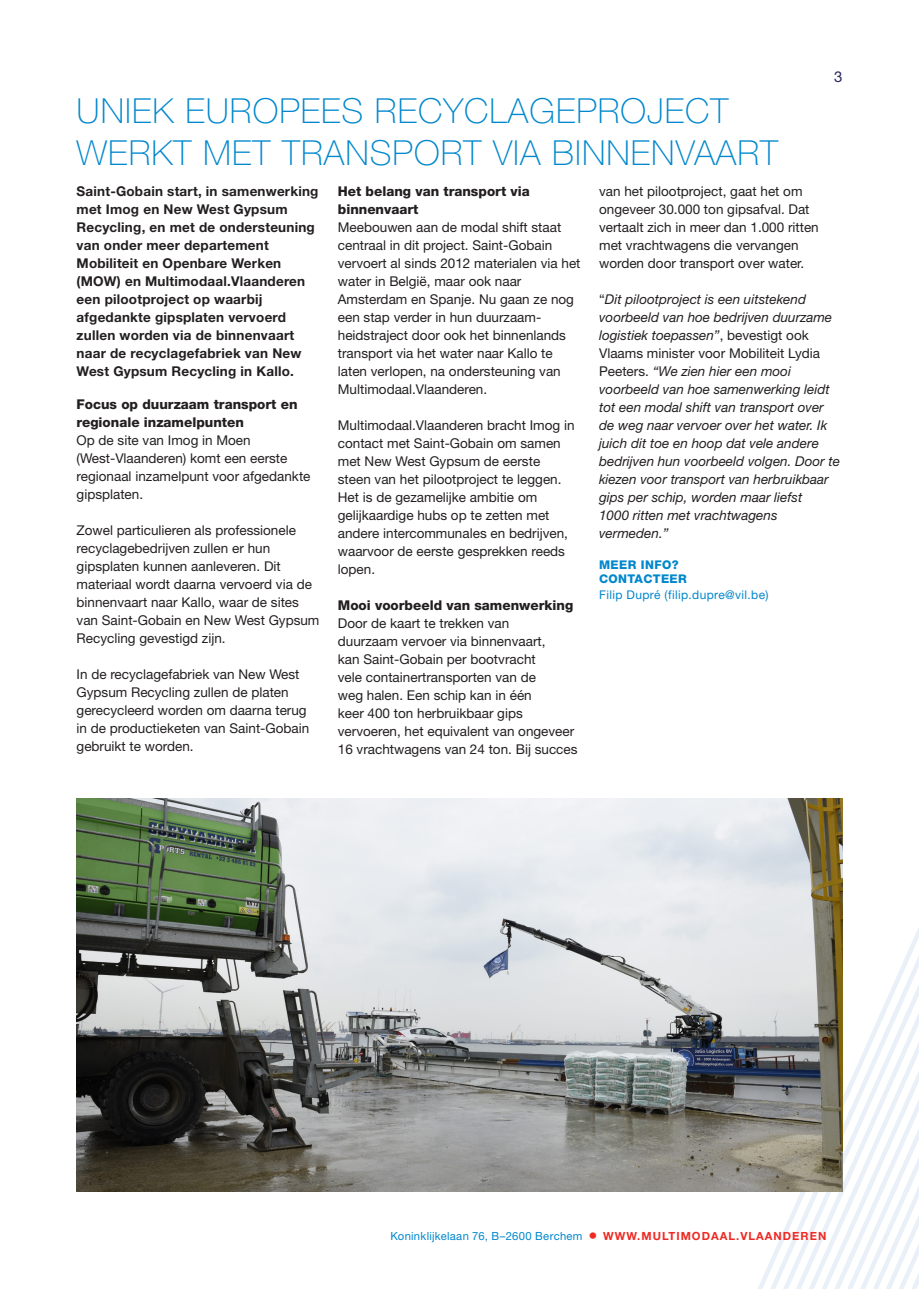
<style>
.page{position:relative;width:919px;height:1289px;background:#fff}
.page>*{position:absolute;margin:0;border:0;box-sizing:border-box;transform-origin:0 0}
.T1{font:100 34.5px/41.4px "Helvetica Neue LT Std";letter-spacing:.03em;color:#0087cd}
.t1{font:15px "Helvetica Neue LT Std";color:#29265d}
.body{font:13.5px/18px "Helvetica Neue LT Std";color:#231f20}
.body-2{font:italic 13.5px/18px "Helvetica Neue LT Std";color:#231f20}
.Inleiding{font:700 13.5px/18px "Helvetica Neue LT Std";letter-spacing:.015em;color:#231f20}
.body-3{font:800 13.5px/18px "Helvetica Neue LT Std";color:#231f20}
.body-4{font:12px "Helvetica Neue LT Std";letter-spacing:.03em;color:#0087cd}
.meer_weten{font:800 12px "Helvetica Neue LT Std";letter-spacing:.03em;color:#0087cd}
.body-5{font:800 12px "Helvetica Neue LT Std";letter-spacing:.03em;color:#0087cd}
.t2{font:11.25px "Helvetica Neue LT Std";letter-spacing:.025em;color:#0087cd}
.s1{font-style:normal}
.s2{font-size:18px;color:#ee2a23}
.s3{font-weight:700;color:#ee2a23}
</style>
<div class="page">
<svg style="left:575px;top:903px;width:344px;height:386px"></svg>
<img style="left:77px;top:798px;width:765px;height:393px">
<p class="t1" style="left:834px;top:68px;width:10px">3</p>
<p class="T1" style="left:77px;top:90px;width:703px">UNIEK EUROPEES RECYCLAGEPROJECT<br>WERKT MET TRANSPORT VIA BINNENVAART</p>
<p class="Inleiding" style="left:77px;top:182px;width:243px">Saint-Gobain start, in samenwerking met Imog en New West Gypsum<br>Recycling, en met de ondersteuning van onder meer departement<br>Mobiliteit en Openbare Werken (MOW) en Multimodaal.Vlaanderen een pilootproject op waarbij afgedankte gipsplaten vervoerd zullen worden via de binnenvaart naar de recyclagefabriek van New<br>West Gypsum Recycling in Kallo.</p>
<p class="body-3" style="left:77px;top:395px;width:222px">Focus op duurzaam transport en regionale inzamelpunten</p>
<p class="body" style="left:77px;top:431px;width:235px">Op de site van Imog in Moen (West-Vlaanderen) komt een eerste regionaal inzamelpunt voor afgedankte gipsplaten.</p>
<p class="body" style="left:77px;top:521px;width:244px">Zowel particulieren als professionele recyclagebedrijven zullen er hun gipsplaten kunnen aanleveren. Dit materiaal wordt daarna vervoerd via de binnenvaart naar Kallo, waar de sites van Saint-Gobain en New West Gypsum Recycling gevestigd zijn.</p>
<p class="body" style="left:77px;top:665px;width:234px">In de recyclagefabriek van New West Gypsum Recycling zullen de platen gerecycleerd worden om daarna terug in de productieketen van Saint-Gobain gebruikt te worden.</p>
<p class="body-3" style="left:338px;top:182px;width:193px">Het belang van transport via binnenvaart</p>
<p class="body" style="left:338px;top:218px;width:244px">Meebouwen aan de modal shift staat centraal in dit project. Saint-Gobain vervoert al sinds 2012 materialen via het water in België, maar ook naar Amsterdam en Spanje. Nu gaan ze nog een stap verder in hun duurzaam&shy;heidstraject door ook het binnenlands transport via het water naar Kallo te laten verlopen, na ondersteuning van Multimodaal.Vlaanderen.</p>
<p class="body" style="left:338px;top:416px;width:238px">Multimodaal.Vlaanderen bracht Imog in contact met Saint-Gobain om samen met New West Gypsum de eerste steen van het pilootproject te leggen.<br>Het is de gezamelijke ambitie om gelijkaardige hubs op te zetten met andere intercommunales en bedrijven, waarvoor de eerste gesprekken reeds lopen.</p>
<p class="body-3" style="left:338px;top:596px;width:237px">Mooi voorbeeld van samenwerking</p>
<p class="body" style="left:338px;top:614px;width:241px">Door de kaart te trekken van<br>duurzaam vervoer via binnenvaart,<br>kan Saint-Gobain per bootvracht<br>vele containertransporten van de<br>weg halen. Een schip kan in één<br>keer 400 ton herbruikbaar gips vervoeren, het equivalent van ongeveer 16 vrachtwagens van 24 ton. Bij succes</p>
<p class="body" style="left:599px;top:182px;width:221px">van het pilootproject, gaat het om ongeveer 30.000 ton gipsafval. Dat vertaalt zich in meer dan 1.000 ritten met vrachtwagens die vervangen worden door transport over water.</p>
<p class="body-2" style="left:599px;top:290px;width:242px"><span class="s1">“</span>Dit pilootproject is een uitstekend voorbeeld van hoe bedrijven duurzame logistiek toepassen”<span class="s1">, bevestigt ook Vlaams minister voor Mobiliteit Lydia Peeters.</span> “We zien hier een mooi voorbeeld van hoe samenwerking leidt tot een modal shift van transport over de weg naar vervoer over het water. Ik juich dit toe en hoop dat vele andere bedrijven hun voorbeeld volgen. Door te kiezen voor transport van herbruikbaar gips per schip, worden maar liefst<br>1000 ritten met vrachtwagens vermeden.”</p>
<p class="body-5" style="left:599px;top:557px;width:81px">MEER INFO?</p>
<p class="meer_weten" style="left:599px;top:571px;width:89px">CONTACTEER</p>
<p class="body-4" style="left:599px;top:587px;width:171px">Filip Dupré (filip.dupre@vil.be)</p>
<p class="t2" style="left:390px;top:1229px;width:437px">Koninklijkelaan 76, B–2600 Berchem <span class="s2">•</span> <span class="s3">WWW.MULTIMODAAL.VLAANDEREN</span></p>
</div>
